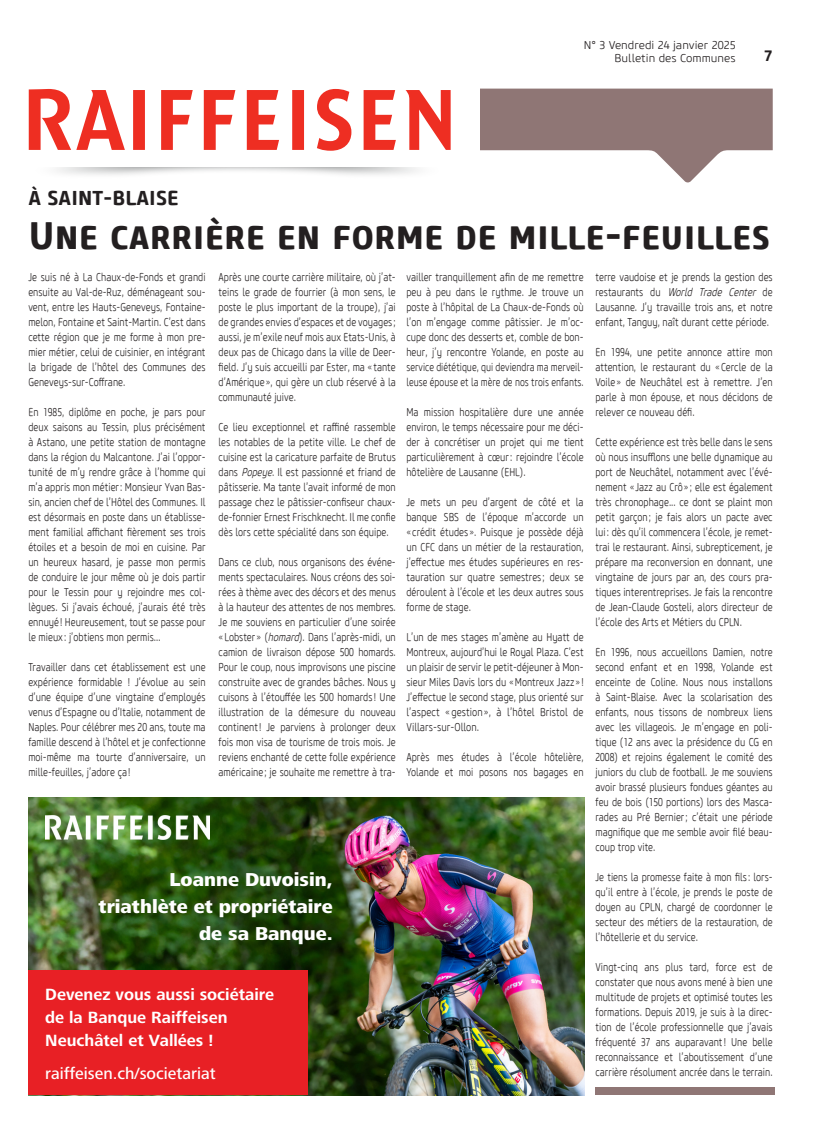
<style>
.page{position:relative;width:833px;height:1134px;background:#fff}
.page>*{position:absolute;margin:0;border:0;box-sizing:border-box;transform-origin:0 0}
.t1{font:700 38.12px "Core Sans MSC65";letter-spacing:.005em;color:#231f20}
.t2{font:700 20px "Core Sans MSC65";letter-spacing:.01em;color:#231f20}
.t3{font:800 19.38px/27px "Frutiger Next LTW1 G";color:#fff;text-align:right}
.t4{font:700 16.88px/23.2px "Frutiger Next LTW1 G";color:#fff}
.t5{font:500 16.88px "Frutiger Next LTW1 G";color:#fff}
.t6{font:700 15px "Core Sans M65";color:#231f20}
.t7{font:300 11.25px/15px "Core Sans M35";color:#231f20;text-align:justify;scale:.79 1}
.t8{font:300 11.25px/13.5px "Core Sans M35";color:#231f20;text-align:right}
.s1{font-style:italic}
</style>
<div class="page">
<svg style="left:480px;top:89px;width:292px;height:93px"></svg>
<svg style="left:29px;top:89px;width:421px;height:62px"></svg>
<img style="left:28px;top:797px;width:557px;height:298px">
<div style="left:28px;top:970px;width:279px;height:125px;background:#e82025"></div>
<img style="left:45px;top:815px;width:164px;height:25px">
<div style="left:595px;top:1088px;width:179px;height:7px;background:#8f7675"></div>
<p class="t8" style="left:584px;top:39px;width:153px">N° 3 Vendredi 24 janvier 2025<br>Bulletin des Communes</p>
<h3 class="t6" style="left:764px;top:46px;width:10px">7</h3>
<h2 class="t2" style="left:28px;top:185px;width:152px">À SAINT-BLAISE</h2>
<h1 class="t1" style="left:28px;top:211px;width:743px">Une carrière en forme de mille-feuilles</h1>
<p class="t7" style="left:28px;top:270px;width:226px">Je suis né à La Chaux-de-Fonds et grandi ensuite au Val-de-Ruz, déménageant sou&shy;vent, entre les Hauts-Geneveys, Fontaine&shy;melon, Fontaine et Saint-Martin. C’est dans cette région que je me forme à mon pre&shy;mier métier, celui de cuisinier, en intégrant la brigade de l’hôtel des Communes des Geneveys-sur-Coffrane.</p>
<p class="t7" style="left:28px;top:405px;width:226px">En 1985, diplôme en poche, je pars pour deux saisons au Tessin, plus précisément à Astano, une petite station de montagne dans la région du Malcantone. J’ai l’oppor&shy;tunité de m’y rendre grâce à l’homme qui m’a appris mon métier: Monsieur Yvan Bas&shy;sin, ancien chef de l’Hôtel des Communes. Il est désormais en poste dans un établisse&shy;ment familial affichant fièrement ses trois étoiles et a besoin de moi en cuisine. Par un heureux hasard, je passe mon permis de conduire le jour même où je dois partir pour le Tessin pour y rejoindre mes col&shy;lègues. Si j’avais échoué, j’aurais été très ennuyé ! Heureusement, tout se passe pour le mieux : j’obtiens mon permis…</p>
<p class="t7" style="left:28px;top:660px;width:226px">Travailler dans cet établissement est une expérience formidable ! J’évolue au sein d’une équipe d’une vingtaine d’employés venus d’Espagne ou d’Italie, notamment de Naples. Pour célébrer mes 20 ans, toute ma famille descend à l’hôtel et je confectionne moi-même ma tourte d’anniversaire, un mille-feuilles, j’adore ça !</p>
<p class="t7" style="left:219px;top:270px;width:226px">Après une courte carrière militaire, où j’at&shy;teins le grade de fourrier (à mon sens, le poste le plus important de la troupe), j’ai de grandes envies d’espaces et de voyages ; aussi, je m’exile neuf mois aux Etats-Unis, à deux pas de Chicago dans la ville de Deer&shy;field. J’y suis accueilli par Ester, ma « tante d’Amérique », qui gère un club réservé à la communauté juive.</p>
<p class="t7" style="left:219px;top:420px;width:226px">Ce lieu exceptionnel et raffiné rassemble les notables de la petite ville. Le chef de cuisine est la caricature parfaite de Brutus dans <span class="s1">Popeye</span>. Il est passionné et friand de pâtisserie. Ma tante l’avait informé de mon passage chez le pâtissier-confiseur chaux&shy;de-fonnier Ernest Frischknecht. Il me confie dès lors cette spécialité dans son équipe.</p>
<p class="t7" style="left:219px;top:555px;width:226px">Dans ce club, nous organisons des événe&shy;ments spectaculaires. Nous créons des soi&shy;rées à thème avec des décors et des menus à la hauteur des attentes de nos membres.<br>Je me souviens en particulier d’une soirée « Lobster » (<span class="s1">homard</span>). Dans l’après-midi, un camion de livraison dépose 500 homards.<br>Pour le coup, nous improvisons une piscine construite avec de grandes bâches. Nous y cuisons à l’étouffée les 500 homards ! Une illustration de la démesure du nouveau continent ! Je parviens à prolonger deux fois mon visa de tourisme de trois mois. Je reviens enchanté de cette folle expérience américaine ; je souhaite me remettre à tra-</p>
<p class="t7" style="left:406px;top:270px;width:226px">vailler tranquillement afin de me remettre peu à peu dans le rythme. Je trouve un poste à l’hôpital de La Chaux-de-Fonds où l’on m’engage comme pâtissier. Je m’oc&shy;cupe donc des desserts et, comble de bon&shy;heur, j’y rencontre Yolande, en poste au service diététique, qui deviendra ma merveil&shy;leuse épouse et la mère de nos trois enfants.</p>
<p class="t7" style="left:406px;top:405px;width:226px">Ma mission hospitalière dure une année environ, le temps nécessaire pour me déci&shy;der à concrétiser un projet qui me tient particulièrement à cœur : rejoindre l’école hôtelière de Lausanne (EHL).</p>
<p class="t7" style="left:406px;top:495px;width:226px">Je mets un peu d’argent de côté et la banque SBS de l’époque m’accorde un « crédit études ». Puisque je possède déjà un CFC dans un métier de la restauration, j’effectue mes études supérieures en res&shy;tauration sur quatre semestres ; deux se déroulent à l’école et les deux autres sous forme de stage.</p>
<p class="t7" style="left:406px;top:630px;width:226px">L’un de mes stages m’amène au Hyatt de Montreux, aujourd’hui le Royal Plaza. C’est un plaisir de servir le petit-déjeuner à Mon&shy;sieur Miles Davis lors du « Montreux Jazz » !<br>J’effectue le second stage, plus orienté sur l’aspect «gestion», à l’hôtel Bristol de Villars-sur-Ollon.</p>
<p class="t7" style="left:406px;top:750px;width:226px">Après mes études à l’école hôtelière,<br>Yolande et moi posons nos bagages en</p>
<p class="t7" style="left:595px;top:270px;width:226px">terre vaudoise et je prends la gestion des r e s t a u r a n t s d u <span class="s1">World Trade Center</span> d e Lausanne. J’y travaille trois ans, et notre enfant, Tanguy, naît durant cette période.</p>
<p class="t7" style="left:595px;top:345px;width:226px">En 1994, une petite annonce attire mon attention, le restaurant du « Cercle de la Voile » de Neuchâtel est à remettre. J’en parle à mon épouse, et nous décidons de relever ce nouveau défi.</p>
<p class="t7" style="left:595px;top:435px;width:226px">Cette expérience est très belle dans le sens où nous insufflons une belle dynamique au port de Neuchâtel, notamment avec l’évé&shy;nement « Jazz au Crô » ; elle est également très chronophage... ce dont se plaint mon petit garçon; je fais alors un pacte avec lui : dès qu’il commencera l’école, je remet&shy;trai le restaurant. Ainsi, subrepticement, je prépare ma reconversion en donnant, une vingtaine de jours par an, des cours pra&shy;tiques interentreprises. Je fais la rencontre de Jean-Claude Gosteli, alors directeur de l’école des Arts et Métiers du CPLN.</p>
<p class="t7" style="left:595px;top:645px;width:226px">En 1996, nous accueillons Damien, notre second enfant et en 1998, Yolande est enceinte de Coline. Nous nous installons à Saint-Blaise. Avec la scolarisation des enfants, nous tissons de nombreux liens avec les villageois. Je m’engage en poli&shy;tique (12 ans avec la présidence du CG en 2008) et rejoins également le comité des juniors du club de football. Je me souviens avoir brassé plusieurs fondues géantes au feu de bois (150 portions) lors des Masca&shy;rades au Pré Bernier; c’était une période magnifique que me semble avoir filé beau&shy;coup trop vite.</p>
<p class="t7" style="left:595px;top:870px;width:226px">Je tiens la promesse faite à mon fils : lors&shy;qu’il entre à l’école, je prends le poste de doyen au CPLN, chargé de coordonner le secteur des métiers de la restauration, de l’hôtellerie et du service.</p>
<p class="t7" style="left:595px;top:960px;width:226px">Vingt-cinq ans plus tard, force est de constater que nous avons mené à bien une multitude de projets et optimisé toutes les formations. Depuis 2019, je suis à la direc&shy;tion de l’école professionnelle que j’avais fréquenté 37 ans auparavant ! Une belle reconnaissance et l’aboutissement d’une carrière résolument ancrée dans le terrain.</p>
<h3 class="t3" style="left:99px;top:866px;width:236px">Loanne Duvoisin, triathlète et propriétaire de sa Banque.</h3>
<h3 class="t4" style="left:45px;top:983px;width:230px">Devenez vous aussi sociétaire de la Banque Raiffeisen<br>Neuchâtel et Vallées !</h3>
<h3 class="t5" style="left:45px;top:1064px;width:172px">raiffeisen.ch/societariat</h3>
</div>
